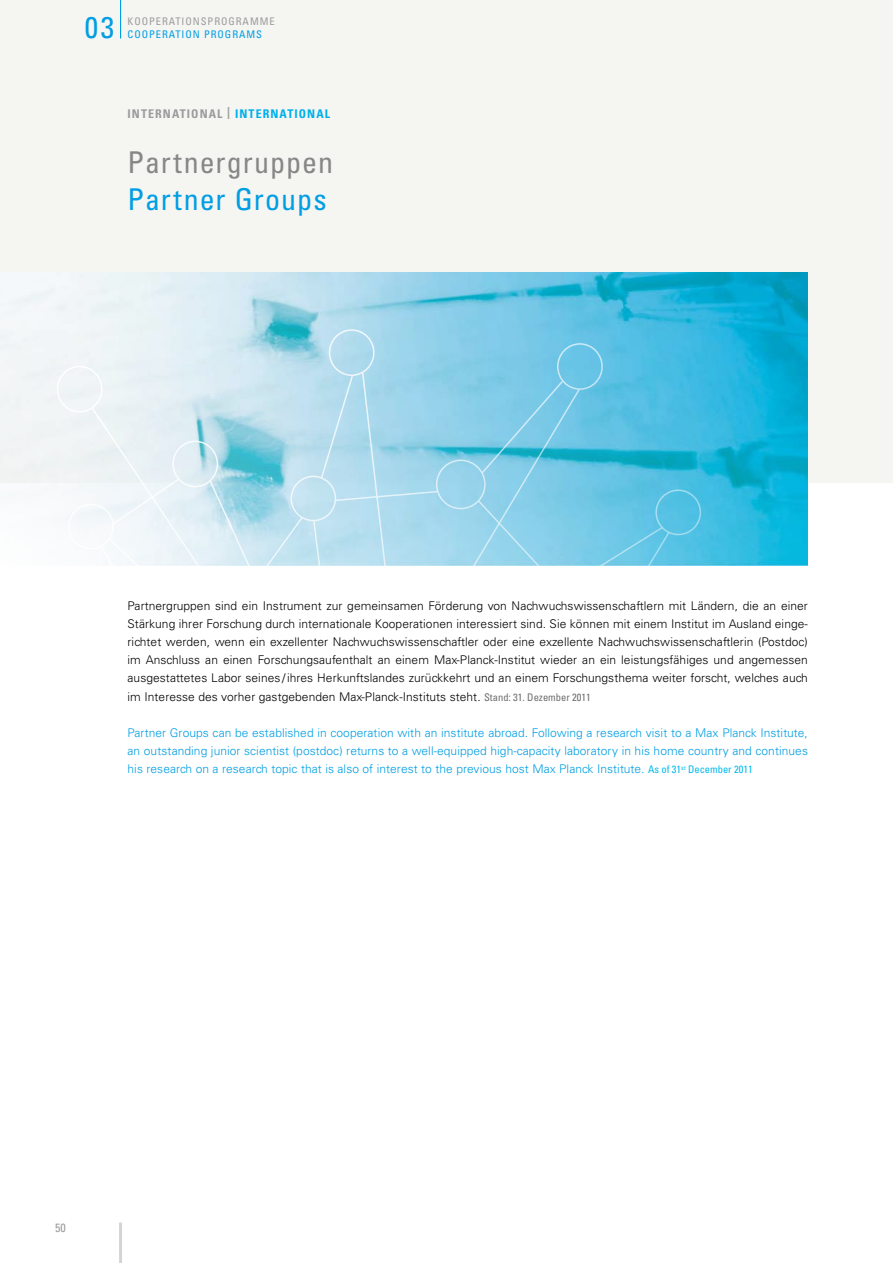
<style>
.page{position:relative;width:893px;height:1263px;background:#fff}
.page>*{position:absolute;margin:0;border:0;box-sizing:border-box;transform-origin:0 0}
.t1{font:condensed 30px "Univers LT";letter-spacing:.03em;color:#009ee3}
.t2{font:condensed 30px "Univers LT";letter-spacing:.03em;color:#868786}
.t3{font:300 12px/18.1px "Univers LT";letter-spacing:.005em;color:#000;text-align:justify}
.t4{font:300 12px/18.1px "Univers LT";letter-spacing:.005em;color:#009ee3;text-align:justify}
.t5{font:700 condensed 12px "Univers LT";letter-spacing:.09em;color:#9c9c9d}
.t6{font:condensed 12px "Univers LT";color:#9c9c9d}
.t7{font:condensed 10.5px "Univers LT";letter-spacing:.09em;color:#9c9c9d}
.t8{font:condensed 10.5px "Univers LT";letter-spacing:.09em;color:#009ee3}
.s1{color:#00b0eb}
.s2{font-weight:400;font-stretch:condensed;font-size:10.5px;color:#6e6e6e}
.s3{font-weight:400;font-stretch:condensed;font-size:10.5px;color:#0be}
</style>
<div class="page">
<div style="left:0;top:0;width:893px;height:482px;background:#f5f5f2"></div>
<hr style="left:119px;top:1222px;width:3px;height:41px;background:#d3d4d4">
<img style="left:0;top:272px;width:808px;height:294px">
<hr style="left:120px;top:0;width:1px;height:39px;background:#009ee3">
<svg style="left:56px;top:329px;width:548px;height:42px"></svg>
<svg style="left:23px;top:371px;width:700px;height:195px"></svg>
<h1 class="t1" style="left:85px;top:8px;width:31px">03</h1>
<p class="t7" style="left:128px;top:15px;width:149px">Kooperati onsprogramm e</p>
<p class="t8" style="left:128px;top:28px;width:136px">Cooperati on Programs</p>
<p class="t5" style="left:128px;top:106px;width:202px">INTERNATIONAL | <span class="s1">INTERNATIONAL</span></p>
<h1 class="t2" style="left:128px;top:143px;width:207px">Partnergruppen</h1>
<h1 class="t1" style="left:128px;top:181px;width:201px">Partner Groups</h1>
<p class="t3" style="left:128px;top:596px;width:682px">Partnergruppen sind ein Instrument zur gemeinsamen Förderung von Nachwuchswissenschaftlern mit Ländern, die an einer Stärkung ihrer Forschung durch internationale Kooperationen interessiert sind. Sie können mit einem Institut im Ausland einge&shy;richtet werden, wenn ein exzellenter Nachwuchswissenschaftler oder eine exzellente Nachwuchswissenschaftlerin (Postdoc) im Anschluss an einen Forschungsaufenthalt an einem Max-Planck-Institut wieder an ein leistungsfähiges und angemessen ausgestattetes Labor seines /ihres Herkunftslandes zurückkehrt und an einem Forschungsthema weiter forscht, welches auch im Interesse des vorher gastgebenden Max-Planck-Instituts steht. <span class="s2">Stand: 31. Dezember 2011</span></p>
<p class="t4" style="left:128px;top:724px;width:682px">Partner Groups can be established in cooperation with an institute abroad. Following a research visit to a Max Planck Institute, an outstanding junior scientist (postdoc) returns to a well-equipped high-capacity laboratory in his home country and continues his research on a research topic that is also of interest to the previous host Max Planck Institute. <span class="s3">As of 31</span><sup>st</sup> <span class="s3">December 2011</span></p>
<p class="t6" style="left:55px;top:1220px;width:12px">50</p>
</div>
